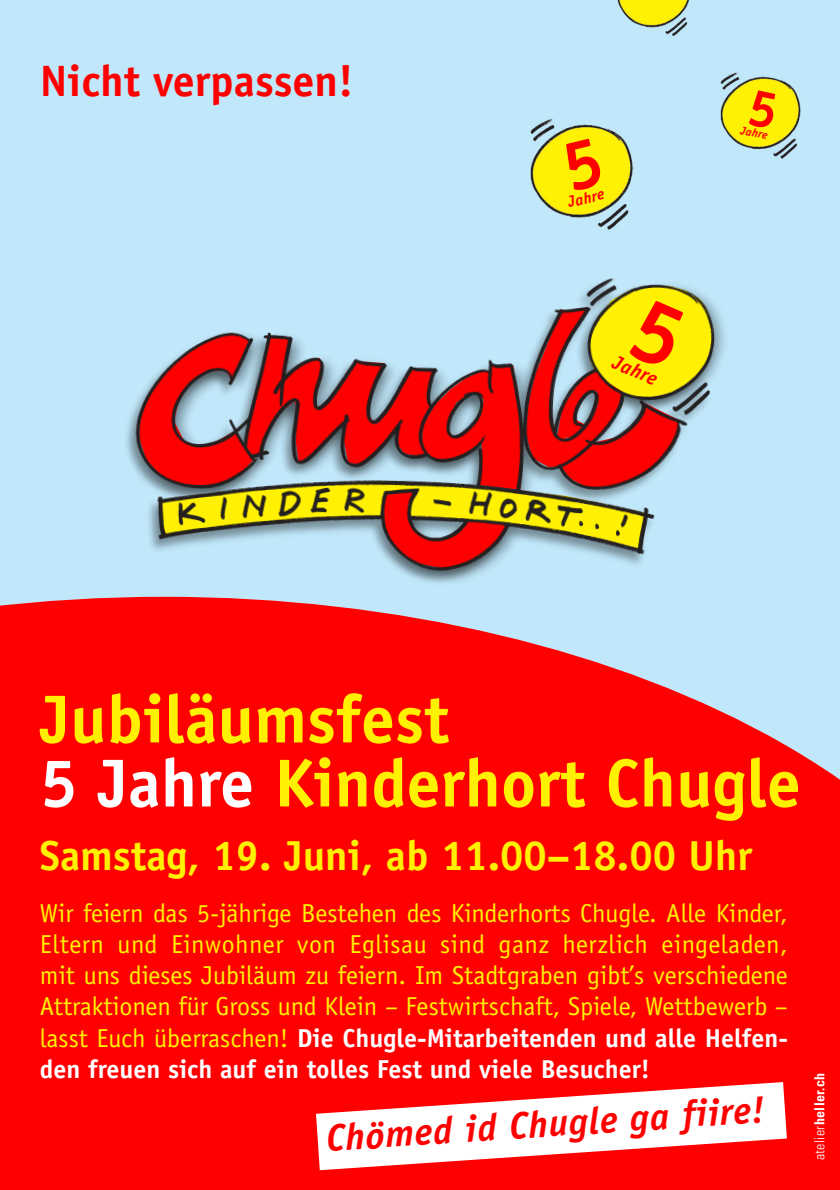
<style>
.page{position:relative;width:840px;height:1190px;background:#fff}
.page>*{position:absolute;margin:0;border:0;box-sizing:border-box;transform-origin:0 0}
.t1{font:700 68px/64px "Officina Sans";color:#fff101}
.t2{font:700 44px "Officina Sans";color:#f00}
.t3{font:700 42px "Officina Sans";color:#fff101}
.t4{font:italic 700 37.8px "Officina Sans";color:#f00}
.t5{font:26px/31.2px "Officina Sans";color:#fff101;text-align:justify}
.t6{font:italic 700 19.8px "Officina Sans";color:#f00}
.t7{font:italic 700 15.6px "Officina Sans";color:#f00}
.t8{font:700 condensed 14px "Univers";letter-spacing:.025em;color:#fff}
.t9{font:italic 700 11.6px "Officina Sans";color:#f00}
.s1{color:#fff}
.s2{font-weight:700;color:#fff}
.s3{font-weight:300}
</style>
<div class="page">
<div style="left:0;top:0;width:839px;height:806px;background:#c1e8fa"></div>
<div style="left:0;top:598px;width:839px;height:592px;background:#f00"></div>
<img style="left:530px;top:119px;width:103px;height:111px">
<svg style="left:316px;top:1082px;width:470px;height:88px"></svg>
<img style="left:720px;top:72px;width:81px;height:87px">
<img style="left:617px;top:0;width:73px;height:36px">
<img style="left:86px;top:597px;width:668px;height:94px">
<img style="left:110px;top:278px;width:635px;height:333px">
<div style="left:563px;top:138px;width:40px;height:54px;background:#fff103"></div>
<svg style="left:748px;top:90px;width:29px;height:40px"></svg>
<svg style="left:159px;top:286px;width:553px;height:282px"></svg>
<h2 class="t2" style="left:40px;top:64px;width:315px">Nicht verpassen!</h2>
<p class="t7" style="left:566px;top:196px;width:39px;rotate:-14deg">Jahre</p>
<p class="t6" style="left:616px;top:354px;width:49px;rotate:24deg">Jahre</p>
<p class="t9" style="left:741px;top:126px;width:29px;rotate:12deg">Jahre</p>
<h1 class="t1" style="left:40px;top:693px;width:762px">Jubiläumsfest<br><span class="s1">5 Jahre</span> Kinderhort Chugle</h1>
<h3 class="t3" style="left:40px;top:840px;width:713px">Samstag, 19. Juni, ab 11.00–18.00 Uhr</h3>
<p class="t5" style="left:40px;top:899px;width:749px">Wir feiern das 5-jährige Bestehen des Kinderhorts Chugle. Alle Kinder, Eltern und Einwohner von Eglisau sind ganz herzlich eingeladen, mit uns dieses Jubiläum zu feiern. Im Stadtgraben gibt’s verschiedene Attraktionen für Gross und Klein – Festwirtschaft, Spiele, Wettbewerb – lasst Euch überraschen! <span class="s2">Die Chugle-Mitarbeitenden und alle Helfen&shy;den freuen sich auf ein tolles Fest und viele Besucher!</span></p>
<h3 class="t4" style="left:325px;top:1125px;width:440px;rotate:-4deg">Chömed id Chugle ga fiire!</h3>
<p class="t8" style="left:814px;top:1160px;width:89px;rotate:-90deg"><span class="s3">atelier</span>heller.ch</p>
</div>
